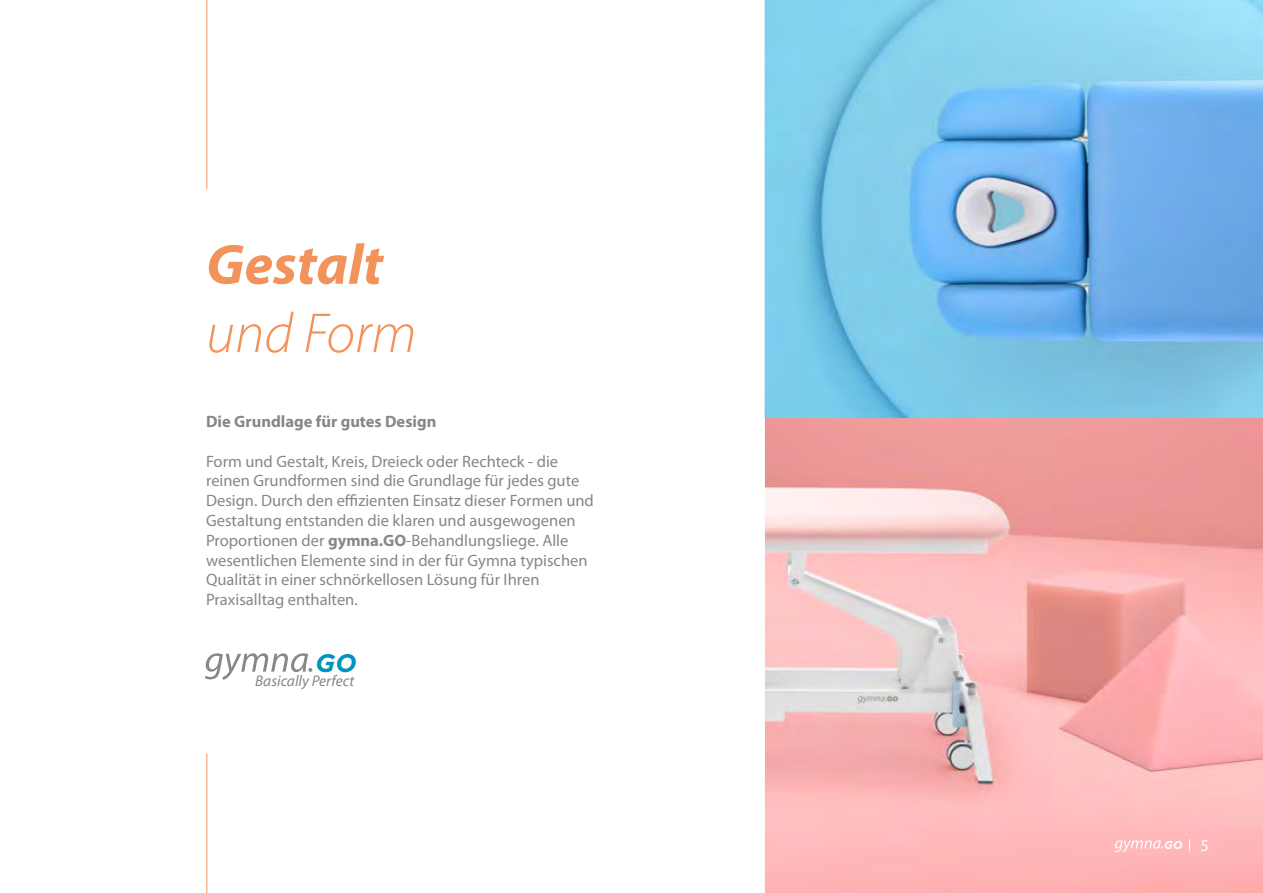
<style>
.page{position:relative;width:1263px;height:893px;background:#fff}
.page>*{position:absolute;margin:0;border:0;box-sizing:border-box;transform-origin:0 0}
.t1{font:italic 700 57px "Myriad Pro";color:#f3935c}
.t2{font:italic 300 57px "Myriad Pro";color:#f3935c}
.t3{font:italic 700 25.35px "Gotham";color:#0093bd}
.t4{font:16.5px/19.8px "Myriad Pro";color:#878787}
.t5{font:700 16.5px "Myriad Pro";color:#878787}
.t6{font:italic 15.45px "Myriad Pro";color:#878787}
.t7{font:italic 700 11.4px "Gotham";color:#fff}
.s1{font-weight:700}
.s2{font-family:"Myriad Pro";font-weight:400;font-style:normal;font-size:16.5px}
</style>
<div class="page">
<img style="left:765px;top:418px;width:498px;height:475px">
<img style="left:764px;top:0;width:499px;height:418px">
<svg style="left:205px;top:653px;width:107px;height:27px"></svg>
<hr style="left:206px;top:0;width:1px;height:189px;background:#f3935c">
<hr style="left:206px;top:753px;width:1px;height:140px;background:#f3935c">
<svg style="left:1114px;top:840px;width:49px;height:12px"></svg>
<svg style="left:1189px;top:839px;width:1px;height:13px"></svg>
<h1 class="t1" style="left:206px;top:227px;width:178px">Gestalt</h1>
<h1 class="t2" style="left:206px;top:303px;width:212px">und Form</h1>
<p class="t5" style="left:206px;top:411px;width:232px">Die Grundlage für gutes Design</p>
<p class="t4" style="left:206px;top:451px;width:389px">Form und Gestalt, Kreis, Dreieck oder Rechteck - die reinen Grundformen sind die Grundlage für jedes gute Design. Durch den effizienten Einsatz dieser Formen und Gestaltung entstanden die klaren und ausgewogenen Proportionen der <span class="s1">gymna.GO</span>-Behandlungsliege. Alle wesentlichen Elemente sind in der für Gymna typischen Qualität in einer schnörkellosen Lösung für Ihren Praxisalltag enthalten.</p>
<h2 class="t3" style="left:316px;top:646px;width:42px">GO</h2>
<p class="t6" style="left:255px;top:671px;width:101px">Basically Perfect</p>
<p class="t7" style="left:1164px;top:837px;width:46px">GO <span class="s2">5</span></p>
</div>
